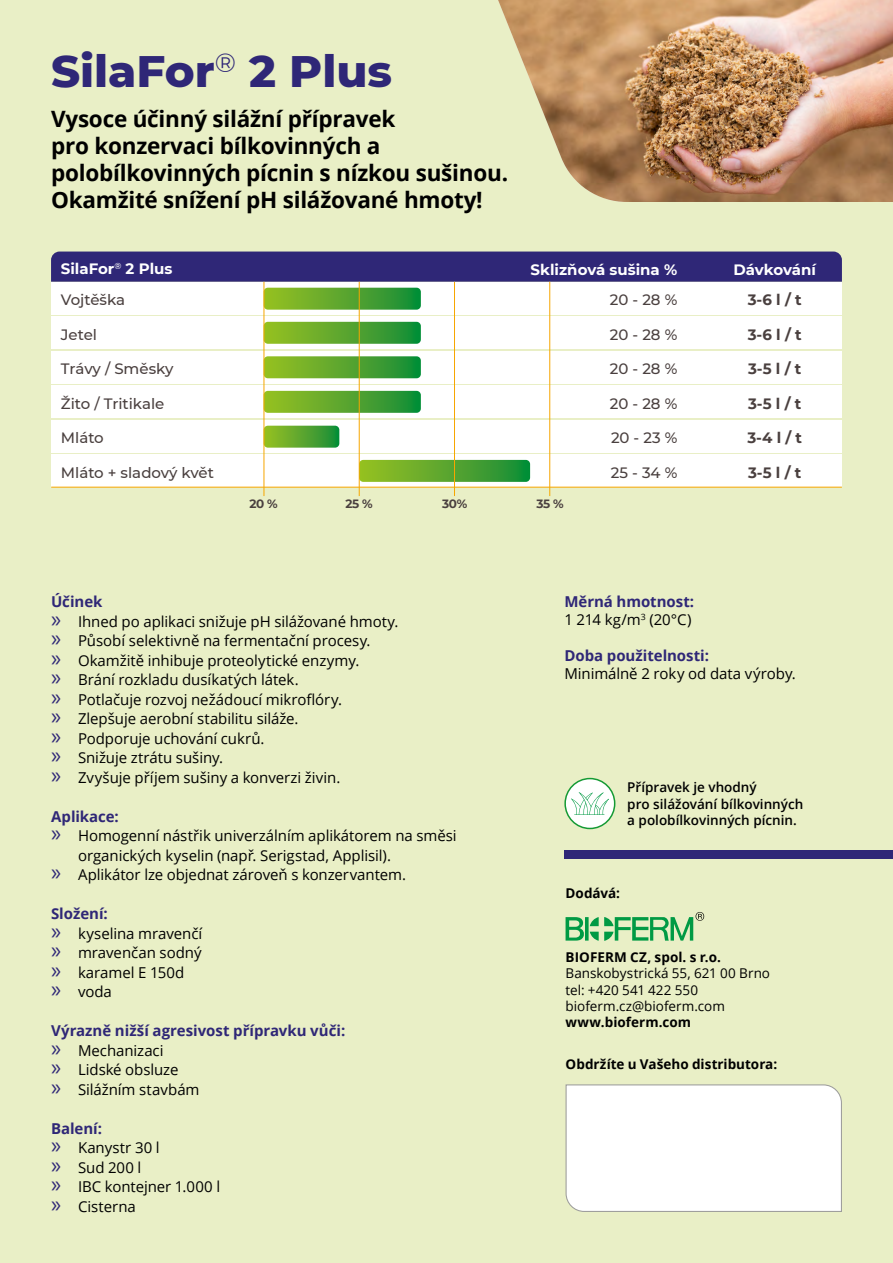
<style>
.page{position:relative;width:893px;height:1263px;background:#e9efc6}
.page>*{position:absolute;margin:0;border:0;box-sizing:border-box;transform-origin:0 0}
.t1{font:800 45px "Montserrat";color:#2f2777}
.t2{font:700 22.5px/27px "Open Sans";letter-spacing:-.01em;color:#000}
.t3{font:15px/19.5px "Open Sans";letter-spacing:-.005em;color:#000}
.t4{font:500 15px "Montserrat";color:#4a403f}
.t5{font:700 15px/18px "Open Sans";letter-spacing:-.005em;color:#2f2777}
.t6{font:700 15px "Montserrat";color:#fff}
.t7{font:700 15px "Montserrat";color:#4a403f}
.t8{font:700 13.5px "Open Sans";color:#000}
.t9{font:13.5px/16.2px "Open Sans";color:#000}
.t10{font:600 13.5px/16.2px "Open Sans";color:#000}
.t11{font:700 12px "Montserrat";letter-spacing:-.025em;color:#4a403f}
.s1{font-weight:700;color:#2f2777}
.s2{font-family:"Myriad Pro";font-size:24px;color:#2f2777}
.s3{font-weight:400;color:#000}
</style>
<div class="page">
<svg style="left:566px;top:912px;width:138px;height:29px"></svg>
<div style="left:565px;top:1084px;width:277px;height:128px;background:#fff"></div>
<div style="left:564px;top:850px;width:329px;height:9px;background:#2f2777"></div>
<div style="left:51px;top:252px;width:791px;height:30px;background:#2f2777"></div>
<div style="left:51px;top:282px;width:791px;height:33px;background:#fff"></div>
<div style="left:51px;top:316px;width:791px;height:33px;background:#fff"></div>
<div style="left:51px;top:351px;width:791px;height:33px;background:#fff"></div>
<div style="left:51px;top:385px;width:791px;height:33px;background:#fff"></div>
<div style="left:51px;top:420px;width:791px;height:33px;background:#fff"></div>
<div style="left:51px;top:454px;width:791px;height:33px;background:#fff"></div>
<svg style="left:265px;top:288px;width:156px;height:22px;background:#5aa731"></svg>
<svg style="left:265px;top:322px;width:156px;height:22px;background:#59a730"></svg>
<svg style="left:265px;top:356px;width:156px;height:22px;background:#5aa731"></svg>
<svg style="left:265px;top:391px;width:156px;height:22px;background:#59a72f"></svg>
<svg style="left:265px;top:426px;width:74px;height:22px;background:#5ba831"></svg>
<svg style="left:360px;top:460px;width:170px;height:22px;background:#58a72f"></svg>
<hr style="left:51px;top:487px;width:791px;height:1px;background:#f7a600">
<hr style="left:264px;top:282px;width:1px;height:214px;background:#f7a600">
<hr style="left:359px;top:282px;width:1px;height:214px;background:#f7a600">
<hr style="left:549px;top:282px;width:1px;height:214px;background:#f7a600">
<hr style="left:454px;top:282px;width:1px;height:214px;background:#f7a600">
<div style="left:565px;top:778px;width:50px;height:50px;background:#fff;border-radius:50%"></div>
<div style="left:564px;top:778px;width:51px;height:51px;border:2px solid #159a34;border-radius:50%"></div>
<svg style="left:571px;top:792px;width:38px;height:23px"></svg>
<img style="left:498px;top:0;width:395px;height:202px">
<h1 class="t1" style="left:51px;top:38px;width:343px">SilaFor<sup>®</sup> 2 Plus</h1>
<h2 class="t2" style="left:51px;top:105px;width:459px">Vysoce účinný silážní přípravek<br>pro konzervaci bílkovinných a polobílkovinných pícnin s nízkou sušinou.<br>Okamžité snížení pH silážované hmoty!</h2>
<p class="t6" style="left:61px;top:258px;width:113px">SilaFor<sup>®</sup> 2 Plus</p>
<p class="t4" style="left:61px;top:289px;width:66px">Vojtěška</p>
<p class="t4" style="left:61px;top:324px;width:38px">Jetel</p>
<p class="t4" style="left:61px;top:358px;width:114px">Trávy / Směsky</p>
<p class="t4" style="left:61px;top:393px;width:105px">Žito / Tritikale</p>
<p class="t4" style="left:61px;top:427px;width:44px">Mláto</p>
<p class="t4" style="left:61px;top:462px;width:155px">Mláto + sladový květ</p>
<p class="t6" style="left:531px;top:258px;width:148px">Sklizňová sušina %</p>
<p class="t6" style="left:733px;top:258px;width:84px">Dávkování</p>
<p class="t4" style="left:610px;top:289px;width:69px">20 - 28 %</p>
<p class="t4" style="left:610px;top:324px;width:69px">20 - 28 %</p>
<p class="t4" style="left:610px;top:358px;width:69px">20 - 28 %</p>
<p class="t4" style="left:610px;top:393px;width:69px">20 - 28 %</p>
<p class="t4" style="left:611px;top:427px;width:68px">20 - 23 %</p>
<p class="t4" style="left:611px;top:462px;width:68px">25 - 34 %</p>
<p class="t7" style="left:748px;top:289px;width:55px">3-6 l / t</p>
<p class="t7" style="left:748px;top:323px;width:55px">3-6 l / t</p>
<p class="t7" style="left:748px;top:358px;width:55px">3-5 l / t</p>
<p class="t7" style="left:748px;top:392px;width:55px">3-5 l / t</p>
<p class="t7" style="left:747px;top:427px;width:56px">3-4 l / t</p>
<p class="t7" style="left:748px;top:461px;width:55px">3-5 l / t</p>
<p class="t11" style="left:249px;top:495px;width:30px">20 %</p>
<p class="t11" style="left:345px;top:495px;width:29px">25 %</p>
<p class="t11" style="left:442px;top:495px;width:27px">30%</p>
<p class="t11" style="left:536px;top:495px;width:29px">35 %</p>
<p class="t3" style="left:51px;top:592px;width:349px"><span class="s1">Účinek<br></span><span class="s2">»</span> Ihned po aplikaci snižuje pH silážované hmoty. <span class="s2">»</span> Působí selektivně na fermentační procesy.<br><span class="s2">»</span> Okamžitě inhibuje proteolytické enzymy.<br><span class="s2">»</span> Brání rozkladu dusíkatých látek.<br><span class="s2">»</span> Potlačuje rozvoj nežádoucí mikroflóry.<br><span class="s2">»</span> Zlepšuje aerobní stabilitu siláže.<br><span class="s2">»</span> Podporuje uchování cukrů.<br><span class="s2">»</span> Snižuje ztrátu sušiny.<br><span class="s2">»</span> Zvyšuje příjem sušiny a konverzi živin.</p>
<p class="t5" style="left:51px;top:807px;width:69px">Aplikace:</p>
<p class="t3" style="left:51px;top:826px;width:407px"><span class="s2">»</span> Homogenní nástřik univerzálním aplikátorem na směsi</p>
<p class="t3" style="left:78px;top:845px;width:314px">organických kyselin (např. Serigstad, Applisil).</p>
<p class="t3" style="left:51px;top:865px;width:357px"><span class="s2">»</span> Aplikátor lze objednat zároveň s konzervantem.</p>
<p class="t3" style="left:51px;top:904px;width:153px"><span class="s1">Složení:<br></span><span class="s2">»</span> kyselina mravenčí <span class="s2">»</span> mravenčan sodný <span class="s2">»</span> karamel E 150d<br><span class="s2">»</span> voda</p>
<p class="t3" style="left:51px;top:1021px;width:296px"><span class="s1">Výrazně nižší agresivost přípravku vůči: </span><span class="s2">»</span> Mechanizaci<br><span class="s2">»</span> Lidské obsluze<br><span class="s2">»</span> Silážním stavbám</p>
<p class="t3" style="left:51px;top:1118px;width:171px"><span class="s1">Balení:<br></span><span class="s2">»</span> Kanystr 30 l<br><span class="s2">»</span> Sud 200 l<br><span class="s2">»</span> IBC kontejner 1.000 l <span class="s2">»</span> Cisterna</p>
<p class="t5" style="left:564px;top:593px;width:131px">Měrná hmotnost:<br><span class="s3">1 214 kg/m</span><sup>3</sup> <span class="s3">(20°C)</span></p>
<p class="t5" style="left:564px;top:647px;width:146px">Doba použitelnosti:</p>
<p class="t3" style="left:564px;top:664px;width:233px">Minimálně 2 roky od data výroby.</p>
<p class="t10" style="left:627px;top:779px;width:178px">Přípravek je vhodný<br>pro silážování bílkovinných a polobílkovinných pícnin.</p>
<p class="t8" style="left:566px;top:883px;width:56px">Dodává:</p>
<p class="t8" style="left:566px;top:948px;width:157px">BIOFERM CZ, spol. s r.o.</p>
<p class="t9" style="left:566px;top:965px;width:206px">Banskobystrická 55, 621 00 Brno tel: +420 541 422 550 bioferm.cz@bioferm.com</p>
<p class="t8" style="left:566px;top:1012px;width:127px">www.bioferm.com</p>
<p class="t8" style="left:566px;top:1054px;width:213px">Obdržíte u Vašeho distributora:</p>
</div>
